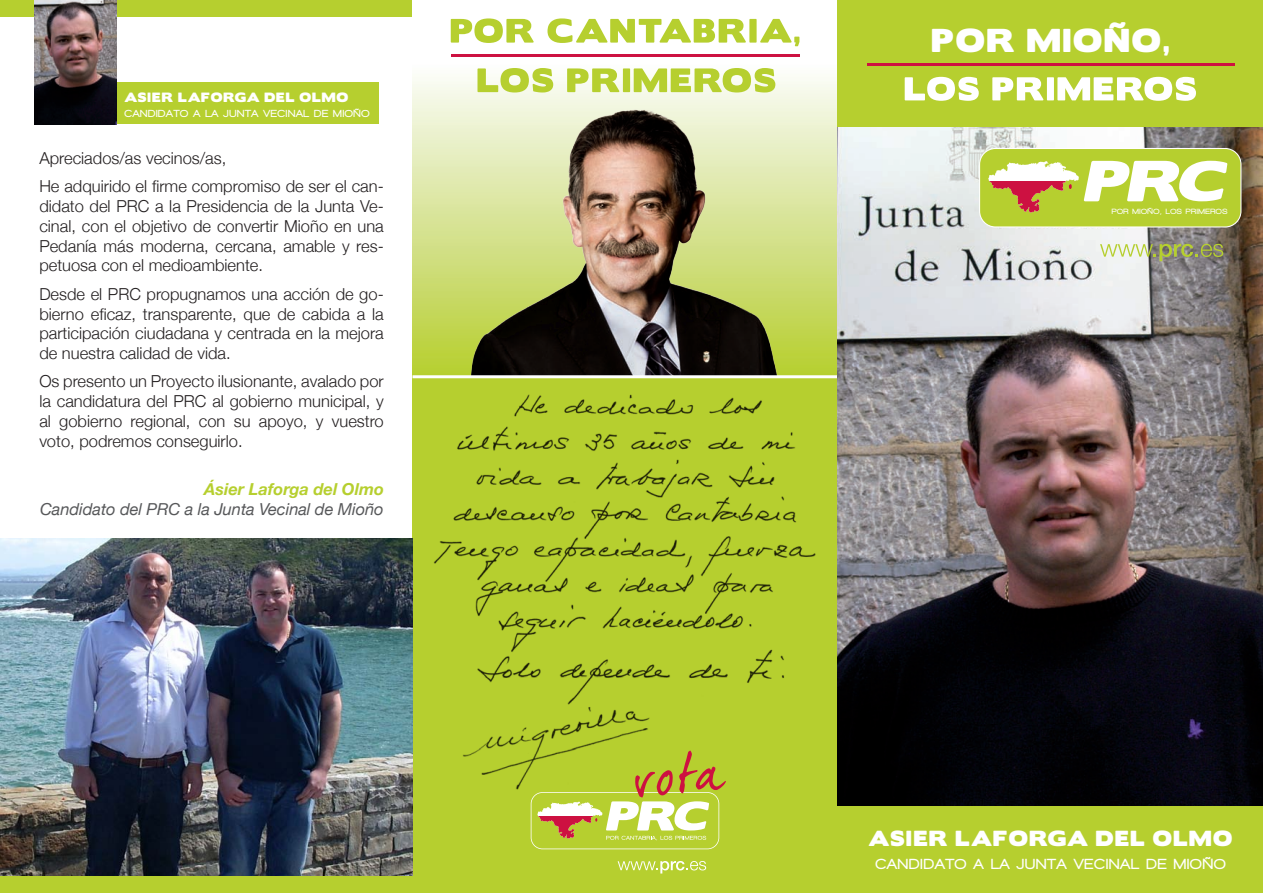
<style>
.page{position:relative;width:1263px;height:893px;background:#fff}
.page>*{position:absolute;margin:0;border:0;box-sizing:border-box;transform-origin:0 0}
.t1{font:29.55px "Boris Black Bloxx";letter-spacing:.07em;color:#fff}
.t2{font:19.5px "Boris Black Bloxx";letter-spacing:.075em;color:#fff}
.t3{font:300 16.5px/19.8px "Helvetica Neue";color:#231f20;text-align:justify}
.t4{font:italic 16.5px "Helvetica Neue";letter-spacing:-.005em;color:#57585a}
.t5{font:italic 700 16.5px "Helvetica Neue";color:#b6cf2f}
.t6{font:900 15px "Walkway";letter-spacing:.075em;color:#fff}
.t7{font:12px "Boris Black Bloxx";letter-spacing:.075em;color:#fff}
.t8{font:900 10.5px "Walkway";letter-spacing:.075em;color:#fff}
.t9{font:900 7.8px "Walkway";letter-spacing:.075em;color:#fff}
</style>
<div class="page">
<div style="left:0;top:0;width:412px;height:17px;background:#b6cf2f"></div>
<div style="left:0;top:876px;width:412px;height:17px;background:#b6cf2f"></div>
<div style="left:412px;top:0;width:426px;height:893px;background:#b6cf2f"></div>
<svg style="left:618px;top:861px;width:88px;height:12px"></svg>
<svg style="left:531px;top:751px;width:195px;height:98px"></svg>
<div style="left:412px;top:0;width:426px;height:375px;background:linear-gradient(to bottom,#fff,#b7ce37)"></div>
<img style="left:416px;top:99px;width:422px;height:276px">
<hr style="left:412px;top:375px;width:426px;height:3px;background:#fff">
<svg style="left:477px;top:68px;width:76px;height:25px"></svg>
<svg style="left:567px;top:68px;width:208px;height:25px"></svg>
<hr style="left:451px;top:54px;width:348px;height:3px;background:#cd1141">
<svg style="left:451px;top:18px;width:83px;height:25px"></svg>
<svg style="left:547px;top:18px;width:252px;height:28px"></svg>
<img style="left:434px;top:394px;width:382px;height:251px">
<img style="left:477px;top:645px;width:307px;height:57px">
<img style="left:463px;top:702px;width:190px;height:90px">
<img style="left:838px;top:127px;width:425px;height:679px">
<div style="left:838px;top:806px;width:425px;height:87px;background:#b6cf2f"></div>
<div style="left:34px;top:83px;width:344px;height:41px;background:#b6cf2f"></div>
<svg style="left:1100px;top:244px;width:123px;height:17px"></svg>
<svg style="left:979px;top:148px;width:262px;height:79px"></svg>
<div style="left:838px;top:0;width:425px;height:127px;background:#b6cf2f"></div>
<hr style="left:867px;top:64px;width:367px;height:2px;background:#cd1141">
<svg style="left:905px;top:77px;width:74px;height:24px"></svg>
<svg style="left:992px;top:77px;width:204px;height:24px"></svg>
<img style="left:34px;top:0;width:83px;height:124px">
<img style="left:0;top:539px;width:412px;height:337px">
<p class="t7" style="left:124px;top:88px;width:225px">ASIER LAFORGA DEL OLMO</p>
<p class="t8" style="left:124px;top:107px;width:247px">CANDIDATO A LA JUNTA VECINAL DE MIOÑO</p>
<p class="t3" style="left:39px;top:148px;width:189px">Apreciados/as vecinos/as,</p>
<p class="t3" style="left:39px;top:176px;width:346px">He adquirido el firme compromiso de ser el can&shy;didato del PRC a la Presidencia de la Junta Ve&shy;cinal, con el objetivo de convertir Mioño en una Pedanía más moderna, cercana, amable y res&shy;petuosa con el medioambiente.</p>
<p class="t3" style="left:39px;top:284px;width:346px">Desde el PRC propugnamos una acción de go&shy;bierno eficaz, transparente, que de cabida a la participación ciudadana y centrada en la mejora de nuestra calidad de vida.</p>
<p class="t3" style="left:39px;top:371px;width:346px">Os presento un Proyecto ilusionante, avalado por la candidatura del PRC al gobierno municipal, y al gobierno regional, con su apoyo, y vuestro voto, podremos conseguirlo.</p>
<p class="t5" style="left:204px;top:479px;width:181px">Ásier Laforga del Olmo</p>
<p class="t4" style="left:40px;top:499px;width:345px">Candidato del PRC a la Junta Vecinal de Mioño</p>
<p class="t1" style="left:931px;top:18px;width:239px">POR MIOÑO,</p>
<p class="t9" style="left:1112px;top:208px;width:117px">POR MIOÑO, LOS PRIMEROS</p>
<p class="t2" style="left:868px;top:824px;width:365px">ASIER LAFORGA DEL OLMO</p>
<p class="t6" style="left:875px;top:856px;width:352px">CANDIDATO A LA JUNTA VECINAL DE MIOÑO</p>
</div>
